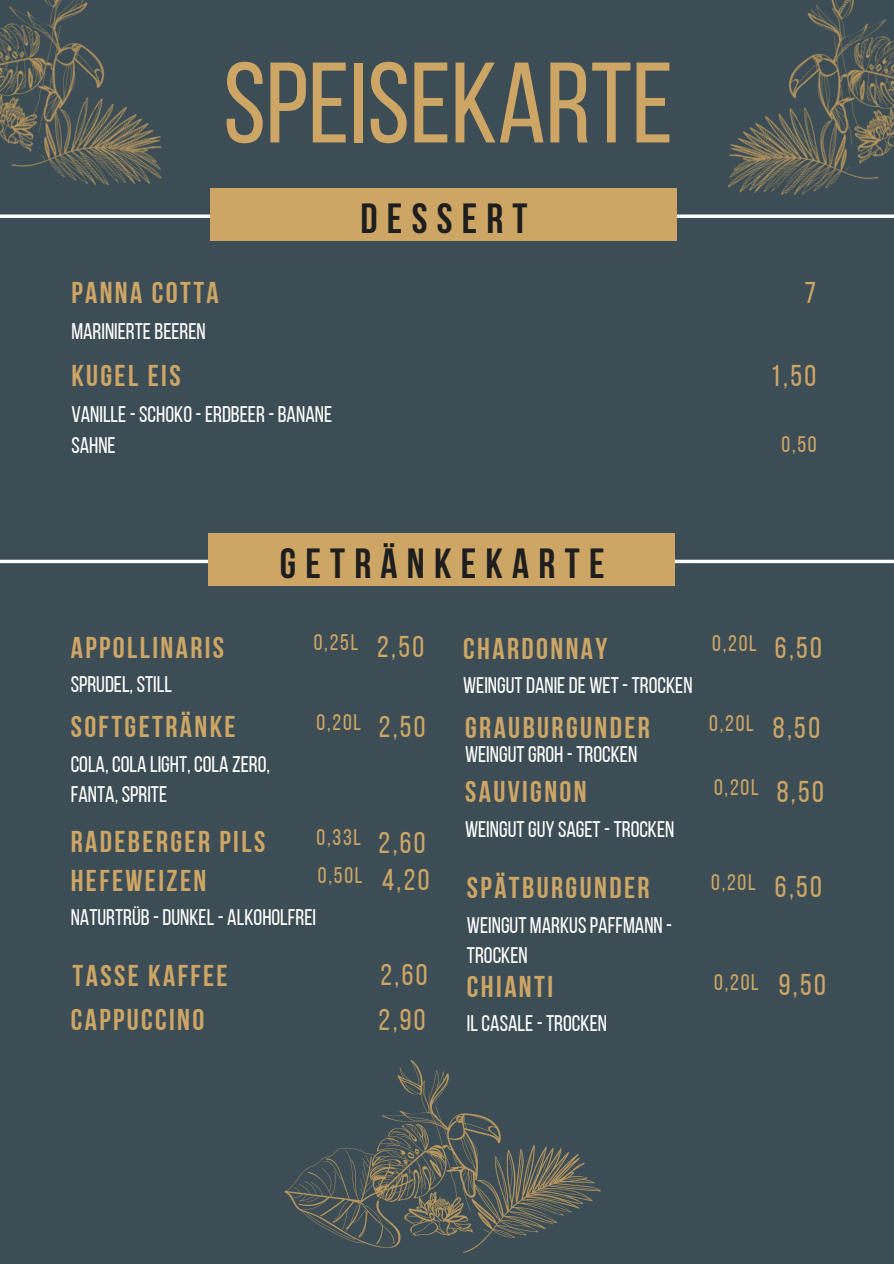
<style>
.page{position:relative;width:894px;height:1264px;background:#fff}
.page>*{position:absolute;margin:0;border:0;box-sizing:border-box;transform-origin:0 0}
.t1{font:114.15px "Bebas Neue";color:#cda666}
.t2{font:700 42px "Bebas Neue";letter-spacing:.22em;color:#1e1e1e}
.t3{font:30px "Bebas Neue Cyrillic";letter-spacing:.08em;color:#cda666}
.t4{font:30px "Bebas Neue";letter-spacing:.08em;color:#cda666}
.t5{font:22.5px/30.6px "Bebas Neue";color:#fff}
.t6{font:22.5px "Bebas Neue";letter-spacing:.08em;color:#cda666}
</style>
<div class="page">
<div style="left:0;top:0;width:893px;height:1263px;background:#3d4d55"></div>
<svg style="left:0;top:548px;width:893px;height:27px"></svg>
<div style="left:208px;top:533px;width:466px;height:52px;background:#cda666"></div>
<img style="left:667px;top:0;width:226px;height:241px">
<img style="left:0;top:0;width:162px;height:186px">
<svg style="left:0;top:203px;width:893px;height:27px"></svg>
<div style="left:210px;top:188px;width:466px;height:52px;background:#cda666"></div>
<img style="left:284px;top:1060px;width:316px;height:192px">
<p class="t1" style="left:223px;top:57px;width:451px">SPEISEKARTE</p>
<p class="t3" style="left:71px;top:280px;width:149px">PANNA COTTA</p>
<p class="t5" style="left:71px;top:318px;width:136px">MARINIERTEBEEREN</p>
<p class="t3" style="left:71px;top:363px;width:111px">KUGEL EIS</p>
<p class="t5" style="left:71px;top:401px;width:262px">VANILLE-SCHOKO-ERDBEER-BANANE</p>
<p class="t5" style="left:71px;top:432px;width:46px">SAHNE</p>
<p class="t2" style="left:360px;top:201px;width:168px">DESSERT</p>
<p class="t4" style="left:804px;top:280px;width:13px">7</p>
<p class="t4" style="left:770px;top:363px;width:47px">1,50</p>
<p class="t6" style="left:781px;top:435px;width:37px">0,50</p>
<p class="t2" style="left:280px;top:546px;width:326px">GETRÄNKEKARTE</p>
<p class="t3" style="left:71px;top:635px;width:155px">APPOLLINARIS</p>
<p class="t5" style="left:71px;top:671px;width:103px">SPRUDEL, STILL</p>
<p class="t6" style="left:313px;top:633px;width:46px">0,25L</p>
<p class="t4" style="left:377px;top:634px;width:48px">2,50</p>
<p class="t3" style="left:463px;top:636px;width:146px">CHARDONNAY</p>
<p class="t5" style="left:463px;top:672px;width:231px">WEINGUTDANIEDE WET-TROCKEN</p>
<p class="t6" style="left:712px;top:634px;width:46px">0,20L</p>
<p class="t4" style="left:774px;top:635px;width:48px">6,50</p>
<p class="t3" style="left:71px;top:714px;width:166px">SOFTGETRÄNKE</p>
<p class="t5" style="left:71px;top:750px;width:201px">COLA, COLA LIGHT, COLA ZERO,</p>
<p class="t5" style="left:71px;top:781px;width:98px">FANTA, SPRITE</p>
<p class="t6" style="left:316px;top:713px;width:46px">0,20L</p>
<p class="t4" style="left:378px;top:714px;width:48px">2,50</p>
<p class="t6" style="left:316px;top:828px;width:46px">0,33L</p>
<p class="t3" style="left:71px;top:829px;width:196px">RADEBERGER PILS</p>
<p class="t4" style="left:378px;top:830px;width:48px">2,60</p>
<p class="t3" style="left:465px;top:715px;width:186px">GRAUBURGUNDER</p>
<p class="t5" style="left:465px;top:741px;width:174px">WEINGUTGROH -TROCKEN</p>
<p class="t3" style="left:465px;top:780px;width:123px">SAUVIGNON</p>
<p class="t5" style="left:465px;top:816px;width:211px">WEINGUTGUY SAGET-TROCKEN</p>
<p class="t6" style="left:709px;top:714px;width:46px">0,20L</p>
<p class="t6" style="left:713px;top:778px;width:46px">0,20L</p>
<p class="t4" style="left:772px;top:715px;width:49px">8,50</p>
<p class="t4" style="left:776px;top:779px;width:49px">8,50</p>
<p class="t6" style="left:318px;top:866px;width:46px">0,50L</p>
<p class="t3" style="left:71px;top:868px;width:137px">HEFEWEIZEN</p>
<p class="t5" style="left:71px;top:904px;width:247px">NATURTRÜB-DUNKEL- ALKOHOLFREI</p>
<p class="t4" style="left:382px;top:867px;width:49px">4,20</p>
<p class="t3" style="left:73px;top:963px;width:156px">TASSE KAFFEE</p>
<p class="t4" style="left:380px;top:962px;width:48px">2,60</p>
<p class="t3" style="left:71px;top:1007px;width:135px">CAPPUCCINO</p>
<p class="t4" style="left:378px;top:1007px;width:48px">2,90</p>
<p class="t3" style="left:467px;top:875px;width:184px">SPÄTBURGUNDER</p>
<p class="t5" style="left:467px;top:911px;width:207px">WEINGUT MARKUSPAFFMANN -<br>TROCKEN</p>
<p class="t3" style="left:467px;top:974px;width:88px">CHIANTI</p>
<p class="t5" style="left:467px;top:1010px;width:141px">ILCASALE-TROCKEN</p>
<p class="t6" style="left:711px;top:873px;width:46px">0,20L</p>
<p class="t4" style="left:774px;top:874px;width:48px">6,50</p>
<p class="t6" style="left:714px;top:972px;width:46px">0,20L</p>
<p class="t4" style="left:778px;top:972px;width:48px">9,50</p>
</div>
